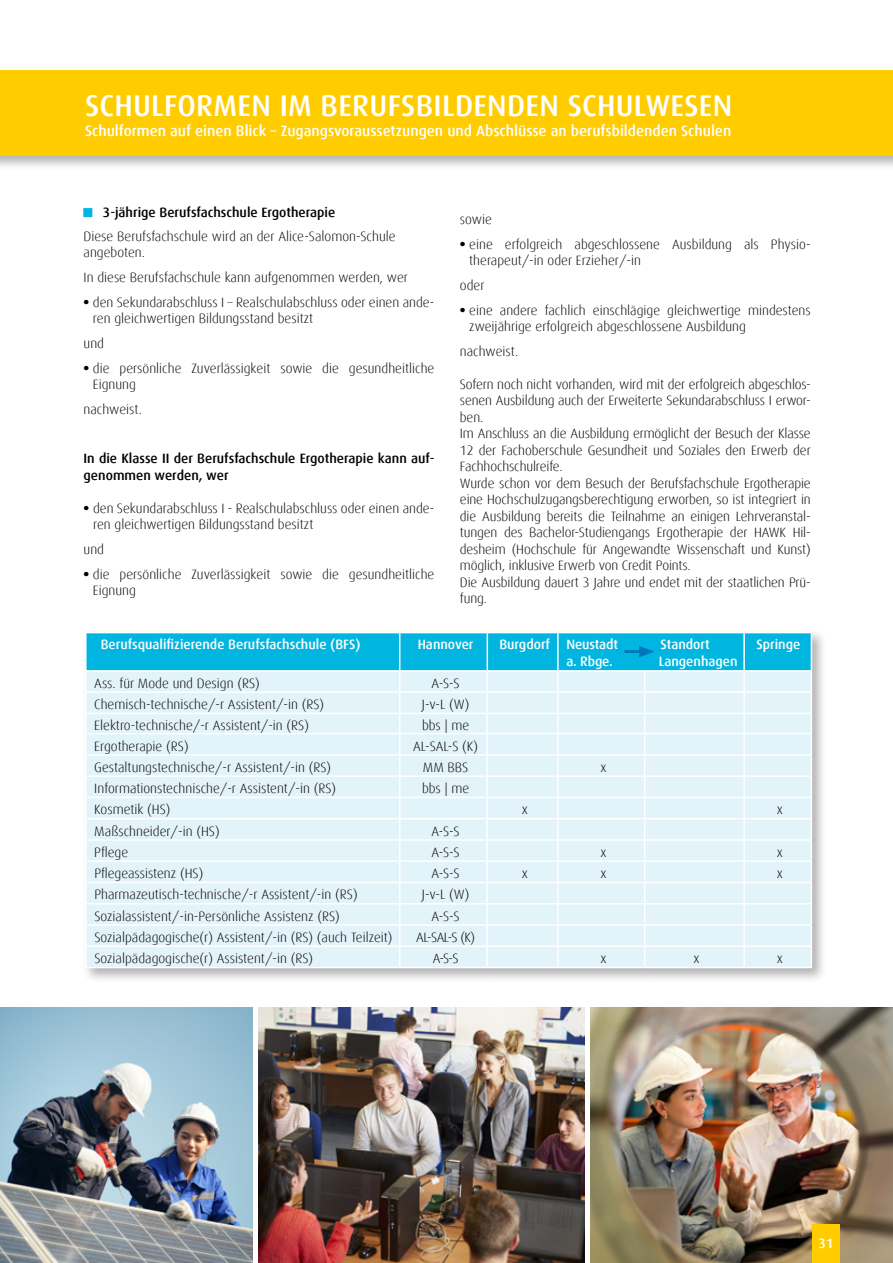
<style>
.page{position:relative;width:893px;height:1263px;background:#fff}
.page>*{position:absolute;margin:0;border:0;box-sizing:border-box;transform-origin:0 0}
.t1{font:500 30px "Dax";letter-spacing:.01em;color:#fff}
.t2{font:500 15px "Dax";color:#fff}
.t3{font:300 13.5px/16.5px "Dax";color:#000}
.t4{font:500 13.5px "Dax";color:#fff}
.t5{font:500 13.5px/16.5px "Dax";color:#000}
.s1{font-family:"European Pi One";font-weight:400;font-size:9px;color:#00b5e0}
.s2{font-weight:500}
.s3{font-weight:800}
</style>
<div class="page">
<div style="left:0;top:68px;width:893px;height:103px;background:#000;opacity:.3"></div>
<div style="left:0;top:71px;width:893px;height:85px;background:#fc0"></div>
<div style="left:82px;top:629px;width:745px;height:355px;background:#000;opacity:.3"></div>
<hr style="left:85px;top:632px;width:315px;height:1px;background:#fff">
<hr style="left:400px;top:632px;width:87px;height:1px;background:#fff">
<hr style="left:487px;top:632px;width:71px;height:1px;background:#fff">
<hr style="left:558px;top:632px;width:87px;height:1px;background:#fff">
<hr style="left:645px;top:632px;width:99px;height:1px;background:#fff">
<hr style="left:744px;top:632px;width:68px;height:1px;background:#fff">
<hr style="left:85px;top:967px;width:315px;height:1px;background:#fff">
<hr style="left:400px;top:967px;width:87px;height:1px;background:#fff">
<hr style="left:487px;top:967px;width:71px;height:1px;background:#fff">
<hr style="left:558px;top:967px;width:87px;height:1px;background:#fff">
<hr style="left:645px;top:967px;width:99px;height:1px;background:#fff">
<hr style="left:744px;top:967px;width:68px;height:1px;background:#fff">
<img style="left:0;top:1008px;width:252px;height:255px">
<img style="left:258px;top:1008px;width:326px;height:255px">
<img style="left:590px;top:1008px;width:303px;height:255px">
<svg style="left:85px;top:633px;width:727px;height:334px;background:#ccedf7"></svg>
<div style="left:812px;top:1225px;width:28px;height:38px;background:#fc0"></div>
<h1 class="t1" style="left:85px;top:89px;width:649px">SCHULFORMEN IM BERUFSBILDENDEN SCHULWESEN</h1>
<p class="t2" style="left:85px;top:122px;width:648px">Schulformen auf einen Blick – Zugangsvoraussetzungen und Abschlüsse an berufsbildenden Schulen</p>
<p class="t3" style="left:84px;top:200px;width:314px;line-height:23.9px"><span class="s1">W</span> <span class="s2">3-jährige Berufsfachschule Ergotherapie<br></span>Diese Berufsfachschule wird an der Alice-Salomon-Schule</p>
<p class="t3" style="left:84px;top:240px;width:326px;line-height:24.8px">angeboten.<br>In diese Berufsfachschule kann aufgenommen werden, wer</p>
<p class="t3" style="left:93px;top:294px;width:343px;text-indent:-9px"><span class="s3">•</span> den Sekundarabschluss I – Realschulabschluss oder einen ande&shy;ren gleichwertigen Bildungsstand besitzt</p>
<p class="t3" style="left:84px;top:335px;width:22px">und</p>
<p class="t3" style="left:93px;top:360px;width:343px;text-indent:-9px"><span class="s3">•</span> die persönliche Zuverlässigkeit sowie die gesundheitliche<br>Eignung</p>
<p class="t3" style="left:84px;top:401px;width:60px">nachweist.</p>
<p class="t5" style="left:84px;top:450px;width:352px">In die Klasse II der Berufsfachschule Ergotherapie kann auf&shy;genommen werden, wer</p>
<p class="t3" style="left:93px;top:500px;width:343px;text-indent:-9px"><span class="s3">•</span> den Sekundarabschluss I - Realschulabschluss oder einen ande&shy;ren gleichwertigen Bildungsstand besitzt</p>
<p class="t3" style="left:84px;top:541px;width:22px">und</p>
<p class="t3" style="left:93px;top:566px;width:343px;text-indent:-9px"><span class="s3">•</span> die persönliche Zuverlässigkeit sowie die gesundheitliche<br>Eignung</p>
<p class="t3" style="left:460px;top:211px;width:34px">sowie</p>
<p class="t3" style="left:469px;top:236px;width:341px;text-indent:-9px"><span class="s3">•</span> eine erfolgreich abgeschlossene Ausbildung als Physio&shy;therapeut/-in oder Erzieher/-in</p>
<p class="t3" style="left:460px;top:277px;width:26px">oder</p>
<p class="t3" style="left:469px;top:302px;width:343px;text-indent:-9px"><span class="s3">•</span> eine andere fachlich einschlägige gleichwertige mindestens zweijährige erfolgreich abgeschlossene Ausbildung</p>
<p class="t3" style="left:460px;top:343px;width:60px">nachweist.</p>
<p class="t3" style="left:460px;top:376px;width:352px">Sofern noch nicht vorhanden, wird mit der erfolgreich abgeschlos&shy;senen Ausbildung auch der Erweiterte Sekundarabschluss I erwor&shy;ben.<br>Im Anschluss an die Ausbildung ermöglicht der Besuch der Klasse 12 der Fachoberschule Gesundheit und Soziales den Erwerb der Fachhochschulreife.<br>Wurde schon vor dem Besuch der Berufsfachschule Ergotherapie eine Hochschulzugangsberechtigung erworben, so ist integriert in die Ausbildung bereits die Teilnahme an einigen Lehrveranstal&shy;tungen des Bachelor-Studiengangs Ergotherapie der HAWK Hil&shy;desheim (Hochschule für Angewandte Wissenschaft und Kunst) möglich, inklusive Erwerb von Credit Points.<br>Die Ausbildung dauert 3 Jahre und endet mit der staatlichen Prü&shy;fung.</p>
<p class="t4" style="left:101px;top:637px;width:262px">Berufsqualifizierende Berufsfachschule (BFS)</p>
<p class="t4" style="left:418px;top:637px;width:57px">Hannover</p>
<p class="t4" style="left:499px;top:637px;width:120px">Burgdorf Neustadt</p>
<p class="t4" style="left:660px;top:637px;width:51px">Standort</p>
<p class="t4" style="left:566px;top:654px;width:48px">a. Rbge.</p>
<p class="t4" style="left:659px;top:654px;width:80px">Langenhagen</p>
<p class="t4" style="left:756px;top:637px;width:46px">Springe</p>
<p class="t3" style="left:94px;top:675px;width:167px">Ass. für Mode und Design (RS)</p>
<p class="t3" style="left:432px;top:675px;width:30px">A-S-S</p>
<p class="t3" style="left:94px;top:696px;width:231px">Chemisch-technische/-r Assistent/-in (RS)</p>
<p class="t3" style="left:422px;top:696px;width:49px">J-v-L (W)</p>
<p class="t3" style="left:94px;top:717px;width:216px">Elektro-technische/-r Assistent/-in (RS)</p>
<p class="t3" style="left:422px;top:717px;width:49px">bbs | me</p>
<p class="t3" style="left:94px;top:738px;width:96px">Ergotherapie (RS)</p>
<p class="t3" style="left:413px;top:738px;width:66px">AL-SAL-S (K)</p>
<p class="t3" style="left:94px;top:759px;width:238px">Gestaltungstechnische/-r Assistent/-in (RS)</p>
<p class="t3" style="left:423px;top:759px;width:47px">MM BBS</p>
<p class="t3" style="left:600px;top:759px;width:8px">x</p>
<p class="t3" style="left:94px;top:780px;width:243px">Informationstechnische/-r Assistent/-in (RS)</p>
<p class="t3" style="left:422px;top:780px;width:49px">bbs | me</p>
<p class="t3" style="left:94px;top:802px;width:78px">Kosmetik (HS)</p>
<p class="t3" style="left:522px;top:802px;width:8px">x</p>
<p class="t3" style="left:777px;top:802px;width:8px">x</p>
<p class="t3" style="left:94px;top:823px;width:127px">Maßschneider/-in (HS)</p>
<p class="t3" style="left:432px;top:823px;width:30px">A-S-S</p>
<p class="t3" style="left:94px;top:844px;width:35px">Pflege</p>
<p class="t3" style="left:432px;top:844px;width:30px">A-S-S</p>
<p class="t3" style="left:600px;top:844px;width:8px">x</p>
<p class="t3" style="left:777px;top:844px;width:8px">x</p>
<p class="t3" style="left:94px;top:865px;width:111px">Pflegeassistenz (HS)</p>
<p class="t3" style="left:432px;top:865px;width:30px">A-S-S</p>
<p class="t3" style="left:522px;top:865px;width:8px">x</p>
<p class="t3" style="left:600px;top:865px;width:8px">x</p>
<p class="t3" style="left:777px;top:865px;width:8px">x</p>
<p class="t3" style="left:94px;top:887px;width:265px">Pharmazeutisch-technische/-r Assistent/-in (RS)</p>
<p class="t3" style="left:422px;top:887px;width:49px">J-v-L (W)</p>
<p class="t3" style="left:94px;top:908px;width:247px">Sozialassistent/-in-Persönliche Assistenz (RS)</p>
<p class="t3" style="left:432px;top:908px;width:30px">A-S-S</p>
<p class="t3" style="left:94px;top:929px;width:300px">Sozialpädagogische(r) Assistent/-in (RS) (auch Teilzeit)</p>
<p class="t3" style="left:416px;top:929px;width:60px">AL-SAL-S (K)</p>
<p class="t3" style="left:94px;top:950px;width:220px">Sozialpädagogische(r) Assistent/-in (RS)</p>
<p class="t3" style="left:433px;top:950px;width:27px">A-S-S</p>
<p class="t3" style="left:600px;top:950px;width:8px">x</p>
<p class="t3" style="left:693px;top:950px;width:8px">x</p>
<p class="t3" style="left:777px;top:950px;width:8px">x</p>
<p class="t4" style="left:819px;top:1235px;width:16px">31</p>
</div>
